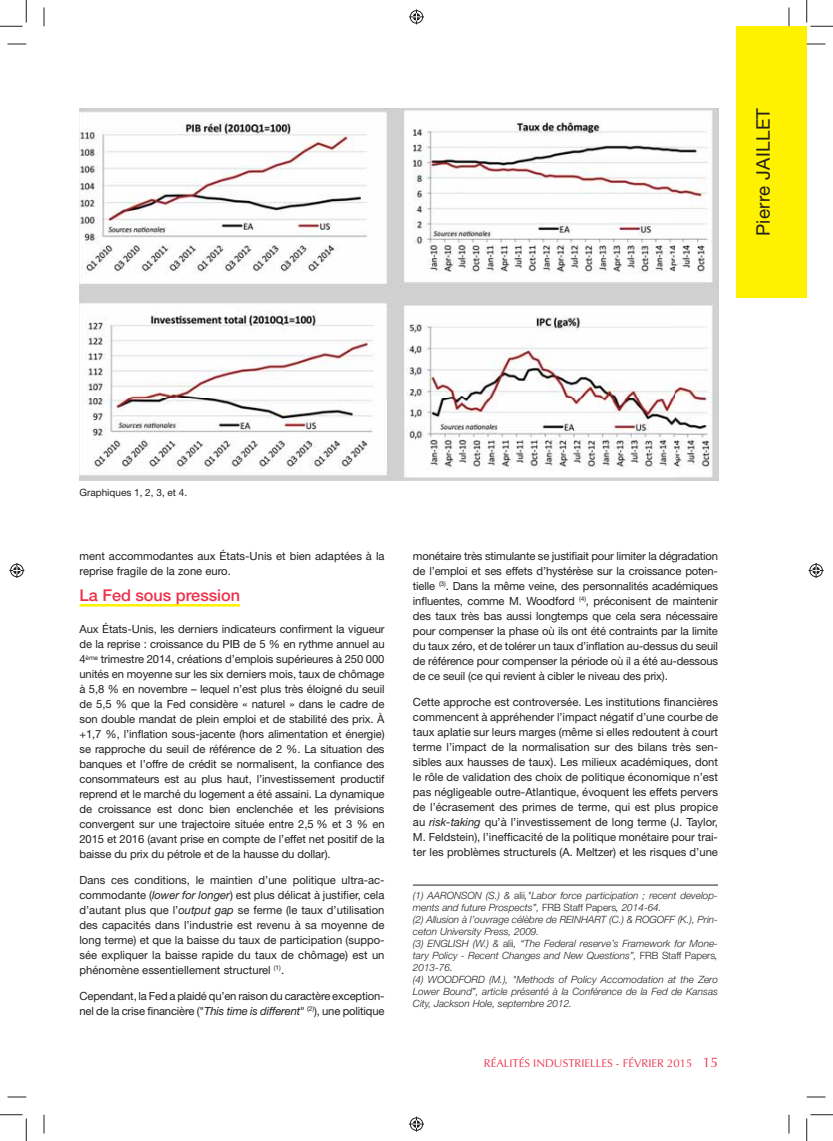
<style>
.page{position:relative;width:833px;height:1141px;background:#fff}
.page>*{position:absolute;margin:0;border:0;box-sizing:border-box;transform-origin:0 0}
.t1{font:18.75px "Helvetica Neue";letter-spacing:.02em;color:#231f20}
.t2{font:500 16.25px "Helvetica Neue";color:#ee3049}
.t3{font:11.25px/15px "Helvetica Neue";letter-spacing:-.01em;color:#231f20;text-align:justify}
.t4{font:11.25px "Optima";color:#ee3049}
.t5{font:italic 300 10px/12px "Helvetica Neue";color:#231f20}
.t6{font:10px "Helvetica Neue";color:#231f20}
.s1{font-style:italic}
.s2{font-style:normal}
.s3{font-size:13.75px}
</style>
<div class="page">
<hr style="left:79px;top:604px;width:161px;height:2px;background:#fff200">
<img style="left:79px;top:109px;width:638px;height:372px">
<hr style="left:412px;top:884px;width:305px;height:1px;background:#231f20">
<div style="left:735px;top:26px;width:71px;height:271px;background:#fff200"></div>
<svg style="left:8px;top:43px;width:18px;height:2px"></svg>
<svg style="left:806px;top:43px;width:19px;height:2px"></svg>
<svg style="left:8px;top:1096px;width:18px;height:1px"></svg>
<svg style="left:806px;top:1096px;width:19px;height:1px"></svg>
<svg style="left:43px;top:8px;width:2px;height:18px"></svg>
<svg style="left:43px;top:1114px;width:2px;height:19px"></svg>
<svg style="left:788px;top:8px;width:1px;height:18px"></svg>
<svg style="left:788px;top:1114px;width:1px;height:19px"></svg>
<svg style="left:0;top:0;width:27px;height:27px"></svg>
<svg style="left:0;top:1114px;width:27px;height:26px"></svg>
<svg style="left:806px;top:0;width:26px;height:27px"></svg>
<svg style="left:806px;top:1114px;width:26px;height:26px"></svg>
<svg style="left:409px;top:9px;width:15px;height:15px"></svg>
<svg style="left:409px;top:1116px;width:15px;height:15px"></svg>
<svg style="left:9px;top:563px;width:15px;height:15px"></svg>
<svg style="left:808px;top:563px;width:15px;height:15px"></svg>
<h1 class="t1" style="left:755px;top:236px;width:130px;rotate:-90deg">Pierre JAILLET</h1>
<p class="t6" style="left:79px;top:488px;width:109px">Graphiques 1, 2, 3, et 4.</p>
<p class="t3" style="left:79px;top:549px;width:306px">ment accommodantes aux États-Unis et bien adaptées à la reprise fragile de la zone euro.</p>
<h2 class="t2" style="left:79px;top:589px;width:162px">La Fed sous pression</h2>
<p class="t3" style="left:79px;top:622px;width:306px">Aux États-Unis, les derniers indicateurs confirment la vigueur de la reprise : croissance du PIB de 5 % en rythme annuel au 4<sup>ème</sup> trimestre 2014, créations d’emplois supérieures à 250 000 unités en moyenne sur les six derniers mois, taux de chômage à 5,8 % en novembre – lequel n’est plus très éloigné du seuil de 5,5 % que la Fed considère « naturel » dans le cadre de son double mandat de plein emploi et de stabilité des prix. À +1,7 %, l’inflation sous-jacente (hors alimentation et énergie) se rapproche du seuil de référence de 2 %. La situation des banques et l’offre de crédit se normalisent, la confiance des consommateurs est au plus haut, l’investissement productif reprend et le marché du logement a été assaini. La dynamique de croissance est donc bien enclenchée et les prévisions convergent sur une trajectoire située entre 2,5 % et 3 % en 2015 et 2016 (avant prise en compte de l’effet net positif de la baisse du prix du pétrole et de la hausse du dollar).</p>
<p class="t3" style="left:79px;top:873px;width:306px">Dans ces conditions, le maintien d’une politique ultra-ac&shy;commodante (<span class="s1">lower for longer</span>) est plus délicat à justifier, cela d’autant plus que l’<span class="s1">output gap</span> se ferme (le taux d’utilisation des capacités dans l’industrie est revenu à sa moyenne de long terme) et que la baisse du taux de participation (suppo&shy;sée expliquer la baisse rapide du taux de chômage) est un phénomène essentiellement structurel <sup>(1)</sup>.</p>
<p class="t3" style="left:79px;top:989px;width:306px">Cependant, la Fed a plaidé qu’en raison du caractère exception&shy;nel de la crise financière ("<span class="s1">This time is different</span>" <sup>(2)</sup>), une politique</p>
<p class="t3" style="left:412px;top:549px;width:306px">monétaire très stimulante se justifiait pour limiter la dégradation de l’emploi et ses effets d’hystérèse sur la croissance poten&shy;tielle <sup>(3)</sup>. Dans la même veine, des personnalités académiques influentes, comme M. Woodford <sup>(4)</sup>, préconisent de maintenir des taux très bas aussi longtemps que cela sera nécessaire pour compenser la phase où ils ont été contraints par la limite du taux zéro, et de tolérer un taux d’inflation au-dessus du seuil de référence pour compenser la période où il a été au-dessous de ce seuil (ce qui revient à cibler le niveau des prix).</p>
<p class="t3" style="left:412px;top:695px;width:306px">Cette approche est controversée. Les institutions financières commencent à appréhender l’impact négatif d’une courbe de taux aplatie sur leurs marges (même si elles redoutent à court terme l’impact de la normalisation sur des bilans très sen&shy;sibles aux hausses de taux). Les milieux académiques, dont le rôle de validation des choix de politique économique n’est pas négligeable outre-Atlantique, évoquent les effets pervers de l’écrasement des primes de terme, qui est plus propice au <span class="s1">risk-taking</span> qu’à l’investissement de long terme (J. Taylor, M. Feldstein), l’inefficacité de la politique monétaire pour trai&shy;ter les problèmes structurels (A. Meltzer) et les risques d’une</p>
<p class="t5" style="left:412px;top:890px;width:306px">(1) AARONSON (S.) &amp; <span class="s2">alii</span>,"Labor force participation ; recent develop&shy;ments and future Prospects”, <span class="s2">FRB Staff Papers</span>, 2014-64.<br>(2) Allusion à l’ouvrage célèbre de REINHART (C.) &amp; ROGOFF (K.), Prin&shy;ceton University Press, 2009.<br>(3) ENGLISH (W.) &amp; <span class="s2">alii</span>, “The Federal reserve’s Framework for Mone&shy;tary Policy - Recent Changes and New Questions”, <span class="s2">FRB Staff Papers</span>, 2013-76.<br>(4) WOODFORD (M.), "Methods of Policy Accomodation at the Zero Lower Bound”, article présenté à la Conférence de la Fed de Kansas City, Jackson Hole, septembre 2012.</p>
<p class="t4" style="left:483px;top:1056px;width:235px">RÉALITÉS INDUSTRIELLES - FÉVRIER 2015 <span class="s3">15</span></p>
</div>
